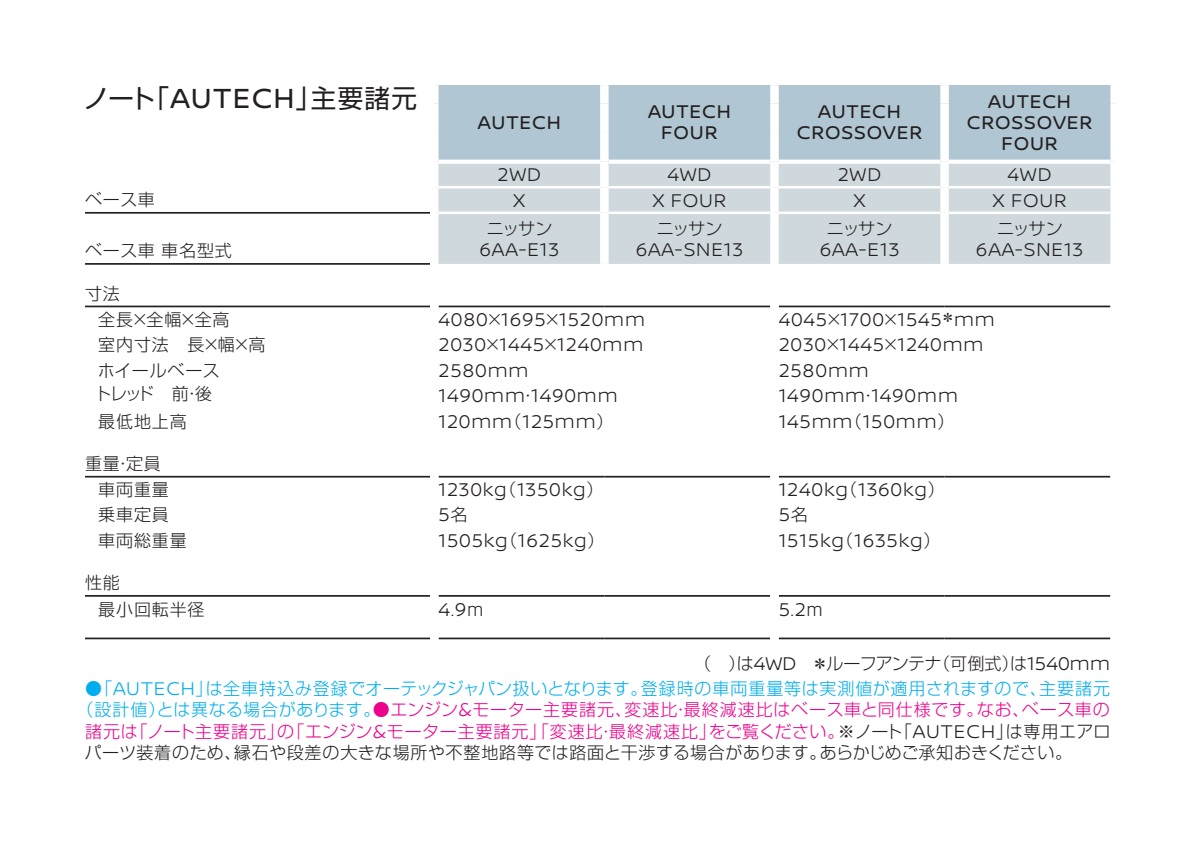
<style>
.page{position:relative;width:1195px;height:847px;background:#fff}
.page>*{position:absolute;margin:0;border:0;box-sizing:border-box;transform-origin:0 0}
.t1{font:25.5px "Shin Go Pro";letter-spacing:.05em;color:#231f20}
.t2{font:300 19.5px "Nissan Brand";letter-spacing:.045em;color:#231f20}
.t3{font:19.5px/21.3px "Nissan Brand";letter-spacing:.045em;color:#231f20;text-align:center}
.t4{font:300 17.1px/26.4px "Shin Go Pro";letter-spacing:.03em;color:#231f20}
.t5{font:300 17.1px "Shin Go Pro";letter-spacing:.04em;color:#ed028c}
.t6{font:300 17.1px "Shin Go Pro";letter-spacing:.035em;color:#00aeef}
.t7{font:300 17.1px "Shin Go Pro";letter-spacing:-.025em;color:#231f20}
.t8{font:300 17.1px/26.4px "Shin Go Pro";letter-spacing:.05em;color:#231f20}
.s1{font-family:"Nissan Brand";font-size:29.4px}
.s2{font-family:"Shin Go Pro";font-size:17.1px}
.s3{font-family:"Nissan Brand";font-size:19.5px}
.s4{color:#00aeef}
.s5{color:#231f20}
.s6{font-family:"Nissan Brand";font-size:19.5px;color:#231f20}
</style>
<div class="page">
<div style="left:434px;top:85px;width:170px;height:77px;background:#b0c6d2"></div>
<div style="left:604px;top:85px;width:170px;height:77px;background:#b0c6d2"></div>
<div style="left:774px;top:85px;width:170px;height:77px;background:#b0c6d2"></div>
<div style="left:944px;top:85px;width:171px;height:77px;background:#b0c6d2"></div>
<div style="left:438px;top:164px;width:672px;height:100px;background:#cfd8dd"></div>
<hr style="left:438px;top:186px;width:162px;height:2px;background:#fff">
<hr style="left:609px;top:186px;width:161px;height:2px;background:#fff">
<hr style="left:779px;top:186px;width:161px;height:2px;background:#fff">
<hr style="left:949px;top:186px;width:161px;height:2px;background:#fff">
<hr style="left:438px;top:211px;width:162px;height:3px;background:#fff">
<hr style="left:609px;top:211px;width:161px;height:3px;background:#fff">
<hr style="left:779px;top:211px;width:161px;height:3px;background:#fff">
<hr style="left:949px;top:211px;width:161px;height:3px;background:#fff">
<div style="left:438px;top:159px;width:162px;height:5px;background:#fff"></div>
<div style="left:609px;top:159px;width:161px;height:5px;background:#fff"></div>
<div style="left:779px;top:159px;width:161px;height:5px;background:#fff"></div>
<div style="left:949px;top:159px;width:161px;height:5px;background:#fff"></div>
<svg style="left:85px;top:305px;width:9px;height:2px"></svg>
<svg style="left:85px;top:475px;width:9px;height:2px"></svg>
<svg style="left:85px;top:637px;width:9px;height:2px"></svg>
<hr style="left:94px;top:637px;width:336px;height:2px;background:#231f20">
<hr style="left:94px;top:305px;width:336px;height:2px;background:#231f20">
<hr style="left:94px;top:475px;width:336px;height:2px;background:#231f20">
<hr style="left:438px;top:475px;width:166px;height:2px;background:#231f20">
<hr style="left:604px;top:475px;width:166px;height:2px;background:#231f20">
<hr style="left:779px;top:475px;width:165px;height:2px;background:#231f20">
<hr style="left:944px;top:475px;width:166px;height:2px;background:#231f20">
<hr style="left:94px;top:594px;width:336px;height:2px;background:#231f20">
<hr style="left:438px;top:594px;width:166px;height:2px;background:#231f20">
<hr style="left:604px;top:594px;width:166px;height:2px;background:#231f20">
<hr style="left:779px;top:594px;width:165px;height:2px;background:#231f20">
<hr style="left:944px;top:594px;width:166px;height:2px;background:#231f20">
<hr style="left:438px;top:305px;width:166px;height:2px;background:#231f20">
<hr style="left:604px;top:305px;width:166px;height:2px;background:#231f20">
<hr style="left:779px;top:305px;width:165px;height:2px;background:#231f20">
<hr style="left:944px;top:305px;width:166px;height:2px;background:#231f20">
<hr style="left:438px;top:637px;width:166px;height:2px;background:#231f20">
<hr style="left:604px;top:637px;width:166px;height:2px;background:#231f20">
<hr style="left:779px;top:637px;width:165px;height:2px;background:#231f20">
<hr style="left:944px;top:637px;width:166px;height:2px;background:#231f20">
<hr style="left:94px;top:212px;width:336px;height:1px;background:#231f20">
<hr style="left:94px;top:263px;width:336px;height:1px;background:#231f20">
<div style="left:430px;top:85px;width:8px;height:18px;background:#fff"></div>
<div style="left:600px;top:85px;width:9px;height:18px;background:#fff"></div>
<div style="left:770px;top:85px;width:9px;height:18px;background:#fff"></div>
<div style="left:940px;top:85px;width:9px;height:18px;background:#fff"></div>
<div style="left:1110px;top:85px;width:9px;height:18px;background:#fff"></div>
<div style="left:430px;top:103px;width:8px;height:28px;background:#fff"></div>
<div style="left:600px;top:103px;width:9px;height:28px;background:#fff"></div>
<div style="left:770px;top:103px;width:9px;height:28px;background:#fff"></div>
<div style="left:940px;top:103px;width:9px;height:28px;background:#fff"></div>
<div style="left:1110px;top:103px;width:9px;height:28px;background:#fff"></div>
<div style="left:430px;top:131px;width:8px;height:31px;background:#fff"></div>
<div style="left:600px;top:131px;width:9px;height:31px;background:#fff"></div>
<div style="left:770px;top:131px;width:9px;height:31px;background:#fff"></div>
<div style="left:940px;top:131px;width:9px;height:31px;background:#fff"></div>
<div style="left:1110px;top:131px;width:9px;height:31px;background:#fff"></div>
<div style="left:600px;top:162px;width:9px;height:25px;background:#fff"></div>
<div style="left:770px;top:162px;width:9px;height:25px;background:#fff"></div>
<div style="left:940px;top:162px;width:9px;height:25px;background:#fff"></div>
<div style="left:600px;top:187px;width:9px;height:26px;background:#fff"></div>
<div style="left:770px;top:187px;width:9px;height:26px;background:#fff"></div>
<div style="left:940px;top:187px;width:9px;height:26px;background:#fff"></div>
<div style="left:600px;top:213px;width:9px;height:51px;background:#fff"></div>
<div style="left:770px;top:213px;width:9px;height:51px;background:#fff"></div>
<div style="left:940px;top:213px;width:9px;height:51px;background:#fff"></div>
<h1 class="t1" style="left:83px;top:77px;width:335px">ノート「<span class="s1">AUTECH</span>」主要諸元</h1>
<p class="t3" style="left:478px;top:111px;width:84px">AUTECH</p>
<p class="t3" style="left:648px;top:100px;width:84px">AUTECH<br>FOUR</p>
<p class="t3" style="left:797px;top:100px;width:127px">AUTECH<br>CROSSOVER</p>
<p class="t3" style="left:967px;top:89px;width:127px">AUTECH<br>CROSSOVER<br>FOUR</p>
<p class="t2" style="left:497px;top:161px;width:45px">2WD</p>
<p class="t2" style="left:667px;top:161px;width:46px">4WD</p>
<p class="t2" style="left:838px;top:161px;width:45px">2WD</p>
<p class="t2" style="left:1007px;top:161px;width:46px">4WD</p>
<p class="t4" style="left:85px;top:184px;width:71px">ベース車</p>
<p class="t2" style="left:513px;top:186px;width:13px">X</p>
<p class="t2" style="left:653px;top:186px;width:75px">X FOUR</p>
<p class="t2" style="left:854px;top:186px;width:13px">X</p>
<p class="t2" style="left:993px;top:186px;width:75px">X FOUR</p>
<p class="t8" style="left:85px;top:235px;width:148px">ベース車車名型式</p>
<p class="t4" style="left:487px;top:213px;width:67px">ニッサン</p>
<p class="t2" style="left:479px;top:235px;width:81px">6AA-E13</p>
<p class="t4" style="left:657px;top:213px;width:67px">ニッサン</p>
<p class="t2" style="left:636px;top:235px;width:109px">6AA-SNE13</p>
<p class="t4" style="left:827px;top:213px;width:67px">ニッサン</p>
<p class="t2" style="left:820px;top:235px;width:81px">6AA-E13</p>
<p class="t4" style="left:997px;top:213px;width:67px">ニッサン</p>
<p class="t2" style="left:976px;top:235px;width:109px">6AA-SNE13</p>
<p class="t4" style="left:98px;top:278px;width:133px;text-indent:-13px">寸法<br>全長×全幅×全高</p>
<p class="t2" style="left:438px;top:305px;width:208px">4080<span class="s2">×</span>1695<span class="s2">×</span>1520mm</p>
<p class="t2" style="left:779px;top:305px;width:218px">4045<span class="s2">×</span>1700<span class="s2">×</span>1545<sup>＊</sup>mm</p>
<p class="t4" style="left:98px;top:329px;width:169px">室内寸法　長×幅×高</p>
<p class="t2" style="left:438px;top:330px;width:206px">2030<span class="s2">×</span>1445<span class="s2">×</span>1240mm</p>
<p class="t2" style="left:779px;top:330px;width:206px">2030<span class="s2">×</span>1445<span class="s2">×</span>1240mm</p>
<p class="t4" style="left:98px;top:355px;width:124px">ホイールベース</p>
<p class="t2" style="left:438px;top:356px;width:92px">2580mm</p>
<p class="t2" style="left:779px;top:356px;width:92px">2580mm</p>
<p class="t4" style="left:94px;top:378px;width:119px">トレッド　前・後</p>
<p class="t2" style="left:438px;top:381px;width:181px">1490mm<span class="s2">・</span>1490mm</p>
<p class="t2" style="left:779px;top:381px;width:181px">1490mm<span class="s2">・</span>1490mm</p>
<p class="t4" style="left:98px;top:406px;width:90px">最低地上高</p>
<p class="t2" style="left:438px;top:407px;width:177px">120mm<span class="s2">（</span>125mm<span class="s2">）</span></p>
<p class="t2" style="left:779px;top:407px;width:177px">145mm<span class="s2">（</span>150mm<span class="s2">）</span></p>
<p class="t4" style="left:98px;top:448px;width:72px;text-indent:-13px">重量・定員車両重量</p>
<p class="t2" style="left:438px;top:475px;width:166px">1230kg<span class="s2">（</span>1350kg<span class="s2">）</span></p>
<p class="t2" style="left:779px;top:475px;width:168px">1240kg<span class="s2">（</span>1360kg<span class="s2">）</span></p>
<p class="t4" style="left:98px;top:499px;width:72px">乗車定員</p>
<p class="t2" style="left:438px;top:500px;width:31px">5<span class="s2">名</span></p>
<p class="t2" style="left:779px;top:500px;width:31px">5<span class="s2">名</span></p>
<p class="t4" style="left:98px;top:525px;width:90px">車両総重量</p>
<p class="t2" style="left:438px;top:526px;width:167px">1505kg<span class="s2">（</span>1625kg<span class="s2">）</span></p>
<p class="t2" style="left:779px;top:526px;width:163px">1515kg<span class="s2">（</span>1635kg<span class="s2">）</span></p>
<p class="t8" style="left:98px;top:567px;width:108px;text-indent:-13px">性能<br>最小回転半径</p>
<p class="t2" style="left:438px;top:594px;width:47px">4.9<span class="s2">ｍ</span></p>
<p class="t2" style="left:779px;top:594px;width:46px">5.2<span class="s2">ｍ</span></p>
<p class="t7" style="left:694px;top:649px;width:417px">（　）は<span class="s3">4WD</span>　＊ルーフアンテナ（可倒式）は<span class="s3">1540mm</span></p>
<p class="t6" style="left:85px;top:674px;width:1026px">●「<span class="s3">AUTECH</span>」は全車持込み登録でオーテックジャパン扱いとなります。登録時の車両重量等は実測値が適用されますので、主要諸元</p>
<p class="t5" style="left:77px;top:695px;width:1035px"><span class="s4">（設計値）とは異なる場合があります｡</span>●エンジン<span class="s3">&amp;</span>モーター主要諸元、変速比・最終減速比はベース車と同仕様です。なお、ベース車の</p>
<p class="t5" style="left:85px;top:716px;width:1027px">諸元は「ノート主要諸元」の「エンジン<span class="s3">&amp;</span>モーター主要諸元」「変速比・最終減速比」をご覧ください。<span class="s5">※ノート「</span><span class="s6">AUTECH</span><span class="s5">」は専用エアロ</span></p>
<p class="t4" style="left:85px;top:736px;width:989px">パーツ装着のため、縁石や段差の大きな場所や不整地路等では路面と干渉する場合があります。あらかじめご承知おきください。</p>
</div>
